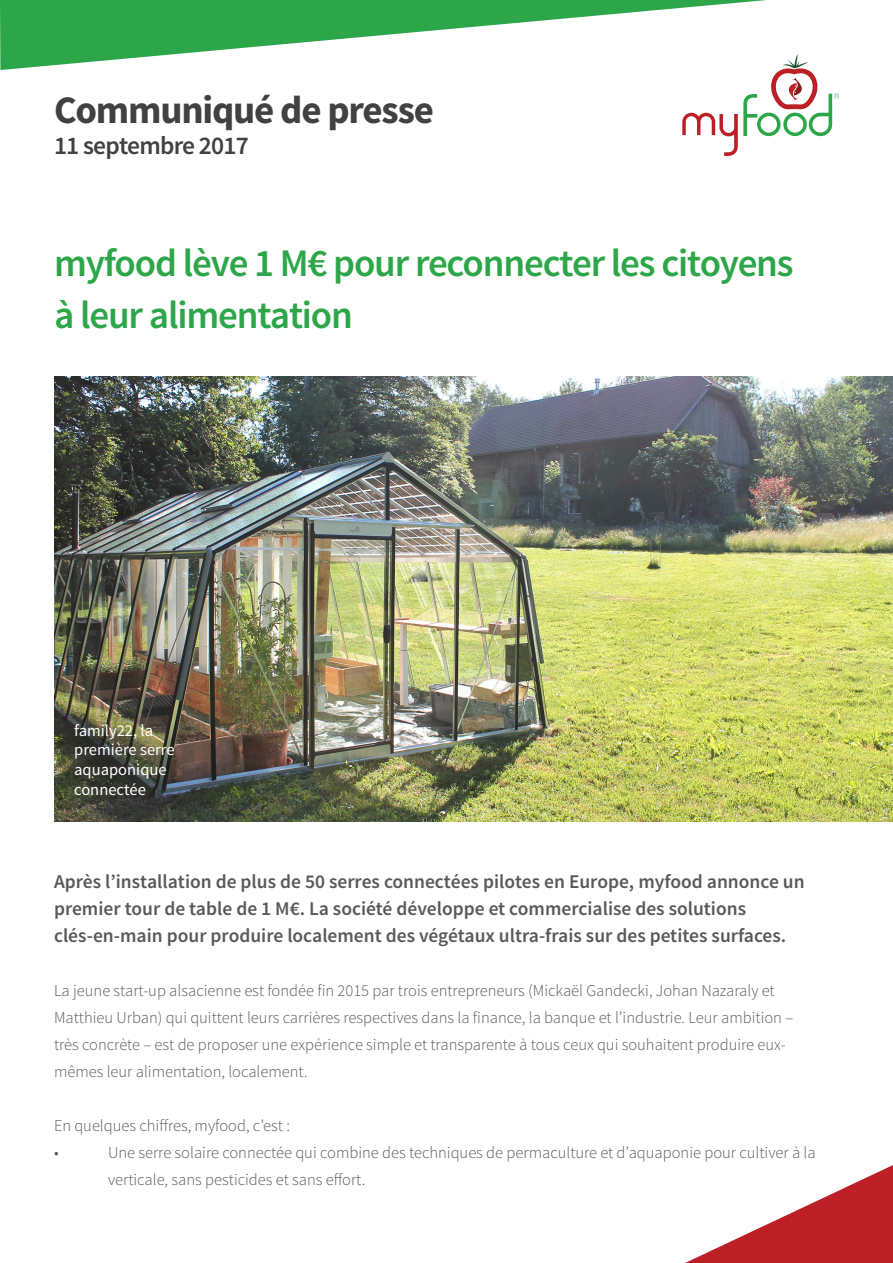
<style>
.page{position:relative;width:893px;height:1263px;background:#fff}
.page>*{position:absolute;margin:0;border:0;box-sizing:border-box;transform-origin:0 0}
.t1{font:600 39px/52.5px "Source Sans Pro";letter-spacing:-.03em;color:#2da649}
.t2{font:700 39px "Source Sans Pro";letter-spacing:-.03em;color:#414042}
.t3{font:600 25.5px "Source Sans Pro";letter-spacing:-.03em;color:#414042}
.t4{font:600 19.5px/27px "Source Sans Pro";color:#58595b}
.t5{font:300 16.5px/27px "Source Sans Pro";color:#58595b}
.t6{font:16.5px/19.8px "Source Sans Pro";color:#fff}
</style>
<div class="page">
<svg style="left:682px;top:54px;width:157px;height:102px"></svg>
<svg style="left:0;top:0;width:767px;height:70px"></svg>
<svg style="left:685px;top:1165px;width:208px;height:98px"></svg>
<img style="left:54px;top:377px;width:839px;height:444px">
<h1 class="t2" style="left:54px;top:85px;width:381px">Communiqué de presse</h1>
<h2 class="t3" style="left:54px;top:130px;width:196px">11 septembre 2017</h2>
<h1 class="t1" style="left:54px;top:237px;width:741px">myfood lève 1 M€ pour reconnecter les citoyens à leur alimentation</h1>
<p class="t6" style="left:74px;top:720px;width:102px">family22, la première serre aquaponique connectée</p>
<p class="t4" style="left:54px;top:868px;width:752px">Après l’installation de plus de 50 serres connectées pilotes en Europe, myfood annonce un premier tour de table de 1 M€. La société développe et commercialise des solutions clés-en-main pour produire localement des végétaux ultra-frais sur des petites surfaces.</p>
<p class="t5" style="left:54px;top:977px;width:741px">La jeune start-up alsacienne est fondée fin 2015 par trois entrepreneurs (Mickaël Gandecki, Johan Nazaraly et Matthieu Urban) qui quittent leurs carrières respectives dans la finance, la banque et l’industrie. Leur ambition – très concrète – est de proposer une expérience simple et transparente à tous ceux qui souhaitent produire eux&shy;mêmes leur alimentation, localement.</p>
<p class="t5" style="left:54px;top:1112px;width:237px">En quelques chiffres, myfood, c’est : •</p>
<p class="t5" style="left:108px;top:1139px;width:709px">Une serre solaire connectée qui combine des techniques de permaculture et d’aquaponie pour cultiver à la verticale, sans pesticides et sans effort.</p>
</div>
